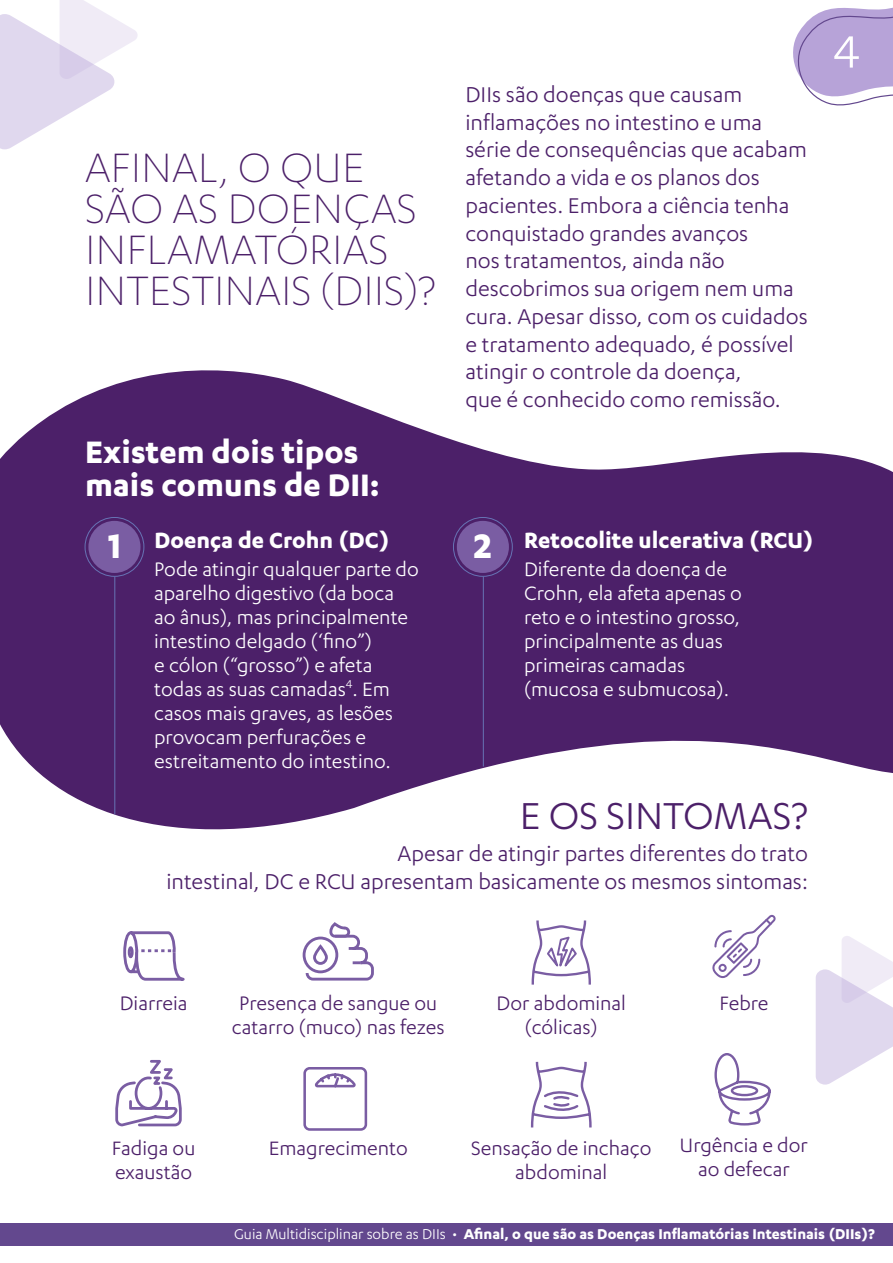
<style>
.page{position:relative;width:893px;height:1263px;background:#fff}
.page>*{position:absolute;margin:0;border:0;box-sizing:border-box;transform-origin:0 0}
.t1{font:52.5px "Karbon";color:#fff}
.t2{font:300 47.7px/41px "Karbon";color:#4c2069}
.t3{font:43.5px "Karbon";color:#4c2069}
.t4{font:700 39.6px "Karbon";color:#fff}
.t5{font:700 36px/33.3px "Karbon";color:#fff}
.t6{font:700 25.5px "Karbon";color:#fff}
.t7{font:24.75px/27.8px "Karbon";color:#4c2069}
.t8{font:22.5px/24px "Karbon";color:#fff}
.t9{font:22.5px/24px "Karbon";color:#4c2069;text-align:center}
.t10{font:700 16.5px "Karbon";color:#fff}
.s1{font-weight:400}
</style>
<div class="page">
<svg style="left:0;top:370px;width:893px;height:460px;fill:#4c2069"></svg>
<svg style="left:793px;top:7px;width:100px;height:99px"></svg>
<div style="left:457px;top:521px;width:52px;height:52px;background:#7a5da3;border-radius:50%"></div>
<div style="left:88px;top:521px;width:53px;height:52px;background:#7a5da3;border-radius:50%"></div>
<div style="left:85px;top:517px;width:59px;height:60px;border:1px solid #6773b4;border-radius:50%"></div>
<div style="left:453px;top:517px;width:60px;height:60px;border:1px solid #6773b4;border-radius:50%"></div>
<hr style="left:114px;top:577px;width:1px;height:237px;background:#6773b4">
<hr style="left:483px;top:577px;width:1px;height:189px;background:#6773b4">
<svg style="left:712px;top:915px;width:64px;height:63px"></svg>
<svg style="left:303px;top:1067px;width:65px;height:64px"></svg>
<svg style="left:123px;top:931px;width:62px;height:50px"></svg>
<svg style="left:115px;top:1060px;width:67px;height:67px"></svg>
<svg style="left:714px;top:1053px;width:57px;height:73px"></svg>
<div style="left:303px;top:936px;width:35px;height:37px;border:3px solid #7a5da3;border-radius:50%"></div>
<svg style="left:304px;top:922px;width:70px;height:59px"></svg>
<svg style="left:531px;top:920px;width:60px;height:65px"></svg>
<svg style="left:530px;top:1061px;width:62px;height:67px"></svg>
<div style="left:0;top:1223px;width:893px;height:23px;background:#63488e"></div>
<svg style="left:816px;top:936px;width:77px;height:148px"></svg>
<svg style="left:0;top:0;width:138px;height:149px"></svg>
<p class="t2" style="left:85px;top:146px;width:352px">AFINAL, O QUE<br>SÃO AS DOENÇAS<br>INFLAMATÓRIAS<br>INTESTINAIS (DIIS)?</p>
<p class="t5" style="left:85px;top:434px;width:296px">Existem dois tipos mais comuns de DII:</p>
<p class="t7" style="left:465px;top:80px;width:344px">DIIs são doenças que causam inflamações no intestino e uma série de consequências que acabam afetando a vida e os planos dos pacientes. Embora a ciência tenha conquistado grandes avanços<br>nos tratamentos, ainda não descobrimos sua origem nem uma cura. Apesar disso, com os cuidados e tratamento adequado, é possível atingir o controle da doença,<br>que é conhecido como remissão.</p>
<p class="t6" style="left:154px;top:526px;width:237px">Doença de Crohn (DC)</p>
<p class="t6" style="left:524px;top:526px;width:291px">Retocolite ulcerativa (RCU)</p>
<p class="t4" style="left:108px;top:523px;width:15px">1</p>
<p class="t4" style="left:474px;top:523px;width:19px">2</p>
<p class="t8" style="left:154px;top:556px;width:266px">Pode atingir qualquer parte do aparelho digestivo (da boca ao ânus), mas principalmente intestino delgado (‘fino”)<br>e cólon (“grosso”) e afeta todas as suas camadas<sup>4</sup>. Em casos mais graves, as lesões provocam perfurações e estreitamento do intestino.</p>
<p class="t8" style="left:524px;top:556px;width:219px">Diferente da doença de<br>Crohn, ela afeta apenas o reto e o intestino grosso, principalmente as duas primeiras camadas (mucosa e submucosa).</p>
<p class="t3" style="left:520px;top:792px;width:290px">E OS SINTOMAS?</p>
<p class="t7" style="left:166px;top:839px;width:643px;text-align:right">Apesar de atingir partes diferentes do trato<br>intestinal, DC e RCU apresentam basicamente os mesmos sintomas:</p>
<p class="t1" style="left:833px;top:23px;width:28px">4</p>
<p class="t9" style="left:120px;top:991px;width:69px">Diarreia</p>
<p class="t9" style="left:232px;top:991px;width:215px">Presença de sangue ou catarro (muco) nas fezes</p>
<p class="t9" style="left:496px;top:991px;width:131px">Dor abdominal (cólicas)</p>
<p class="t9" style="left:719px;top:991px;width:51px">Febre</p>
<p class="t9" style="left:112px;top:1136px;width:85px;text-align:left">Fadiga ou exaustão</p>
<p class="t9" style="left:269px;top:1136px;width:141px">Emagrecimento</p>
<p class="t9" style="left:471px;top:1136px;width:182px">Sensação de inchaço abdominal</p>
<p class="t9" style="left:680px;top:1133px;width:130px">Urgência e dor ao defecar</p>
<p class="t10" style="left:234px;top:1224px;width:642px"><span class="s1">Guia Multidisciplinar sobre as DIIs •</span> Afinal, o que são as Doenças Inflamatórias Intestinais (DIIs)?</p>
</div>
